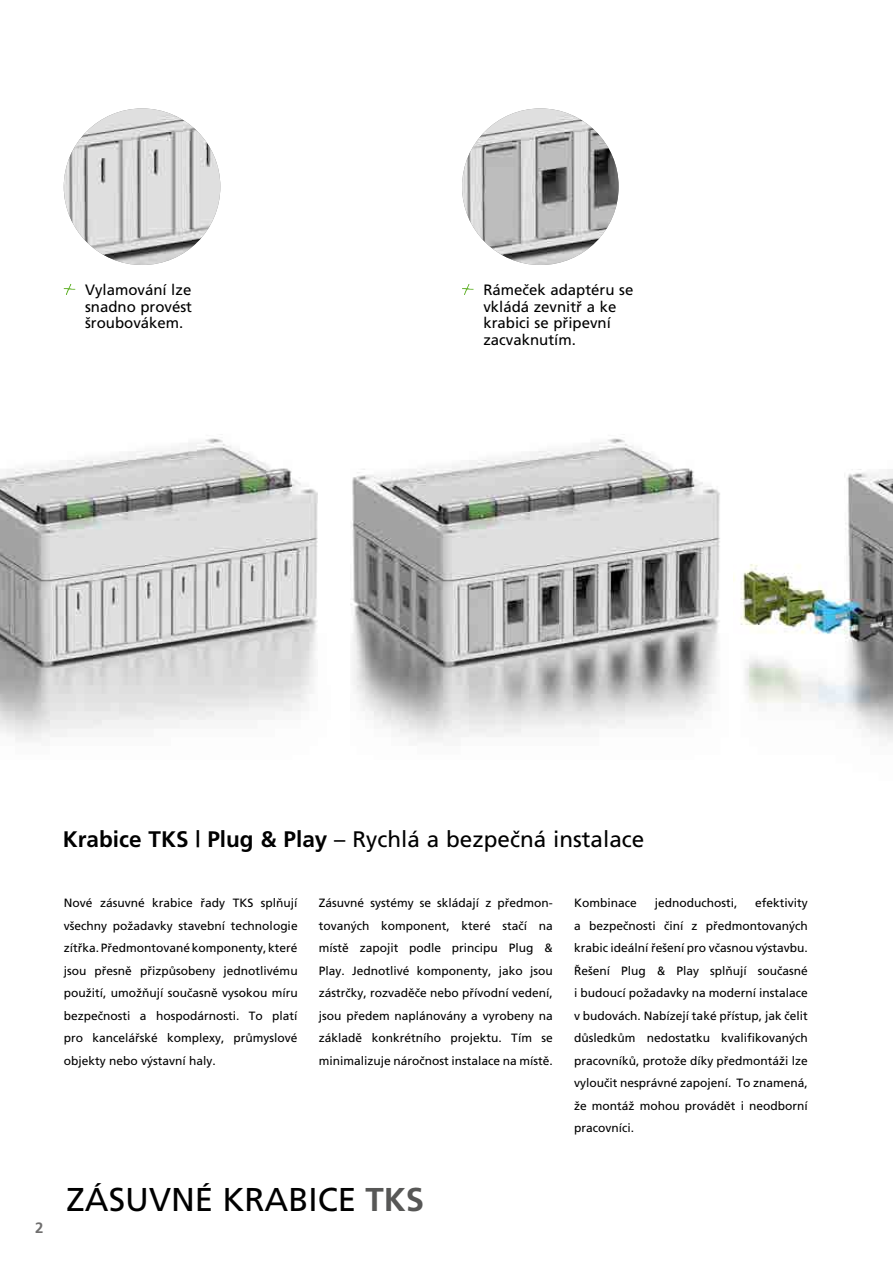
<style>
.page{position:relative;width:893px;height:1263px;background:#fff}
.page>*{position:absolute;margin:0;border:0;box-sizing:border-box;transform-origin:0 0}
.t1{font:33px "Frutiger CE";color:#000}
.t2{font:22.5px "Frutiger CE";color:#000}
.t3{font:15px/16.5px "Frutiger CE";color:#000;text-align:justify}
.t4{font:700 15px "Frutiger CE";color:#706f6f}
.t5{font:12px/22.5px "Frutiger CE";color:#000;text-align:justify}
.s1{font-weight:700}
.s2{font-weight:700;color:#575756}
</style>
<div class="page">
<img style="left:733px;top:469px;width:160px;height:272px">
<img style="left:350px;top:438px;width:370px;height:303px">
<img style="left:0;top:438px;width:318px;height:303px">
<img style="left:64px;top:108px;width:156px;height:157px;border-radius:78px">
<svg style="left:64px;top:284px;width:7px;height:5px"></svg>
<img style="left:462px;top:108px;width:157px;height:157px;border-radius:78px">
<svg style="left:462px;top:284px;width:7px;height:5px"></svg>
<p class="t3" style="left:85px;top:282px;width:109px">Vylamování lze snadno provést šroubovákem.</p>
<p class="t3" style="left:483px;top:282px;width:152px;text-align:left">Rámeček adaptéru se vkládá zevnitř a ke krabici se připevní zacvaknutím.</p>
<p class="t4" style="left:35px;top:1219px;width:10px">2</p>
<h2 class="t2" style="left:63px;top:826px;width:583px"><span class="s1">Krabice TKS | Plug &amp; Play</span> – Rychlá a bezpečná instalace</h2>
<p class="t5" style="left:574px;top:892px;width:235px;text-indent:181px">efektivity a bezpečnosti činí z předmontovaných krabic ideální řešení pro včasnou výstavbu.<br>Řešení Plug &amp; Play splňují současné i budoucí požadavky na moderní instalace v budovách. Nabízejí také přístup, jak čelit důsledkům nedostatku kvalifikovaných pracovníků, protože díky předmontáži lze vyloučit nesprávné zapojení. To znamená, že montáž mohou provádět i neodborní pracovníci.</p>
<p class="t5" style="left:64px;top:892px;width:235px">Nové zásuvné krabice řady TKS splňují všechny požadavky stavební technologie zítřka. Předmontované komponenty, které jsou přesně přizpůsobeny jednotlivému použití, umožňují současně vysokou míru bezpečnosti a hospodárnosti. To platí pro kancelářské komplexy, průmyslové objekty nebo výstavní haly.</p>
<p class="t5" style="left:319px;top:892px;width:235px">Zásuvné systémy se skládají z předmon&shy;tovaných komponent, které stačí na místě zapojit podle principu Plug &amp; Play. Jednotlivé komponenty, jako jsou zástrčky, rozvaděče nebo přívodní vedení, jsou předem naplánovány a vyrobeny na základě konkrétního projektu. Tím se minimalizuje náročnost instalace na místě.</p>
<p class="t5" style="left:574px;top:892px;width:64px">Kombinace</p>
<p class="t5" style="left:655px;top:892px;width:84px">jednoduchosti,</p>
<h1 class="t1" style="left:67px;top:1181px;width:359px">ZÁSUVNÉ KRABICE <span class="s2">TKS</span></h1>
</div>
